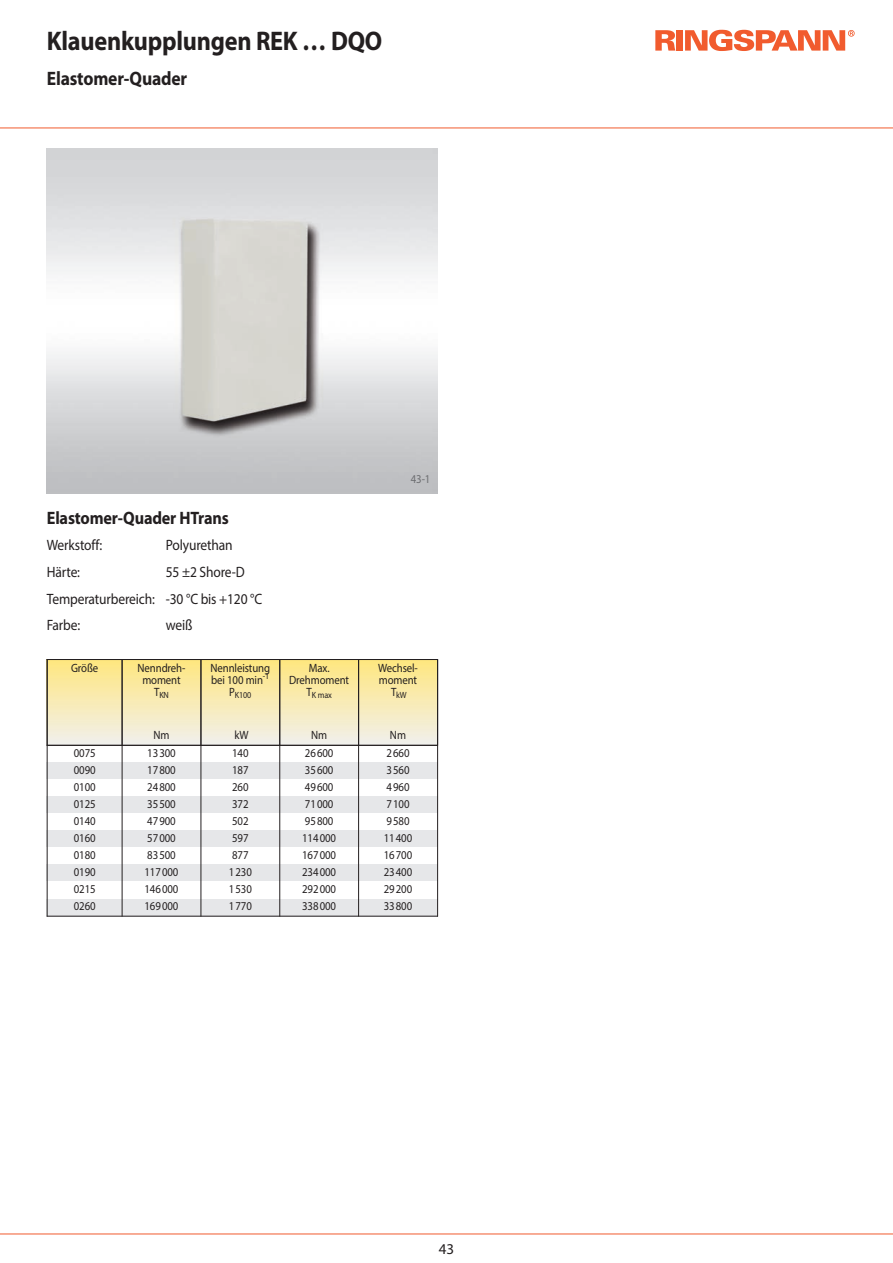
<style>
.page{position:relative;width:893px;height:1263px;background:#fff}
.page>*{position:absolute;margin:0;border:0;box-sizing:border-box;transform-origin:0 0}
.t1{font:700 27px "Myriad Pro";letter-spacing:-.01em;color:#231f20;scale:.9 1}
.t2{font:700 19.5px "Myriad Pro";letter-spacing:-.01em;color:#231f20;scale:.9 1}
.t3{font:700 18px "Myriad Pro";letter-spacing:-.01em;color:#231f20;scale:.9 1}
.t4{font:15px/26.7px "Myriad Pro";letter-spacing:-.01em;color:#231f20;scale:.9 1}
.t5{font:15px "Myriad Pro";letter-spacing:-.01em;color:#231f20}
.t6{font:12px/12px "Myriad Pro";letter-spacing:-.01em;color:#231f20;text-align:center;scale:.9 1}
.t7{font:12px "Myriad Pro";color:#6c6d70;scale:.9 1}
.t8{font:9px "Myriad Pro";letter-spacing:-.015em;color:#231f20;scale:.9 1}
</style>
<div class="page">
<hr style="left:0;top:1233px;width:893px;height:1px;background:#f15b2e">
<hr style="left:0;top:128px;width:893px;height:1px;background:#f15b2e">
<img style="left:47px;top:149px;width:391px;height:344px">
<svg style="left:675px;top:30px;width:2px;height:21px"></svg>
<svg style="left:655px;top:30px;width:20px;height:21px"></svg>
<div style="left:677px;top:30px;width:6px;height:21px;background:#f15b2e"></div>
<svg style="left:685px;top:30px;width:170px;height:21px"></svg>
<div style="left:47px;top:659px;width:391px;height:86px;background:linear-gradient(to bottom,#fee67e,#f0efea)"></div>
<div style="left:47px;top:763px;width:75px;height:17px;background:#e6e7e9"></div>
<div style="left:122px;top:763px;width:79px;height:17px;background:#e6e7e9"></div>
<div style="left:201px;top:763px;width:79px;height:17px;background:#e6e7e9"></div>
<div style="left:280px;top:763px;width:79px;height:17px;background:#e6e7e9"></div>
<div style="left:359px;top:763px;width:79px;height:17px;background:#e6e7e9"></div>
<div style="left:47px;top:797px;width:75px;height:17px;background:#e6e7e9"></div>
<div style="left:122px;top:797px;width:79px;height:17px;background:#e6e7e9"></div>
<div style="left:201px;top:797px;width:79px;height:17px;background:#e6e7e9"></div>
<div style="left:280px;top:797px;width:79px;height:17px;background:#e6e7e9"></div>
<div style="left:359px;top:797px;width:79px;height:17px;background:#e6e7e9"></div>
<div style="left:47px;top:831px;width:75px;height:17px;background:#e6e7e9"></div>
<div style="left:122px;top:831px;width:79px;height:17px;background:#e6e7e9"></div>
<div style="left:201px;top:831px;width:79px;height:17px;background:#e6e7e9"></div>
<div style="left:280px;top:831px;width:79px;height:17px;background:#e6e7e9"></div>
<div style="left:359px;top:831px;width:79px;height:17px;background:#e6e7e9"></div>
<div style="left:47px;top:865px;width:75px;height:17px;background:#e6e7e9"></div>
<div style="left:122px;top:865px;width:79px;height:17px;background:#e6e7e9"></div>
<div style="left:201px;top:865px;width:79px;height:17px;background:#e6e7e9"></div>
<div style="left:280px;top:865px;width:79px;height:17px;background:#e6e7e9"></div>
<div style="left:359px;top:865px;width:79px;height:17px;background:#e6e7e9"></div>
<div style="left:47px;top:899px;width:75px;height:17px;background:#e6e7e9"></div>
<div style="left:122px;top:899px;width:79px;height:17px;background:#e6e7e9"></div>
<div style="left:201px;top:899px;width:79px;height:17px;background:#e6e7e9"></div>
<div style="left:280px;top:899px;width:79px;height:17px;background:#e6e7e9"></div>
<div style="left:359px;top:899px;width:79px;height:17px;background:#e6e7e9"></div>
<hr style="left:47px;top:659px;width:1px;height:257px;background:#231f20">
<hr style="left:122px;top:659px;width:1px;height:257px;background:#231f20">
<hr style="left:201px;top:659px;width:1px;height:257px;background:#231f20">
<hr style="left:279px;top:659px;width:1px;height:257px;background:#231f20">
<hr style="left:358px;top:659px;width:1px;height:257px;background:#231f20">
<hr style="left:437px;top:659px;width:1px;height:257px;background:#231f20">
<hr style="left:47px;top:916px;width:391px;height:1px;background:#231f20">
<hr style="left:47px;top:659px;width:391px;height:1px;background:#231f20">
<hr style="left:47px;top:745px;width:391px;height:1px;background:#231f20">
<h1 class="t1" style="left:47px;top:31px;width:374px">Klauenkupplungen REK … DQO</h1>
<h2 class="t2" style="left:47px;top:71px;width:158px">Elastomer-Quader</h2>
<h3 class="t3" style="left:47px;top:511px;width:204px">Elastomer-Quader HTrans</h3>
<p class="t4" style="left:47px;top:533px;width:63px">Werkstoff:</p>
<p class="t4" style="left:166px;top:533px;width:76px">Polyurethan</p>
<p class="t4" style="left:47px;top:560px;width:39px">Härte:</p>
<p class="t4" style="left:47px;top:560px;width:241px;text-indent:119px">55 ±2 Shore-D<br>Temperaturbereich: -30 °C bis +120 °C<br>Farbe:</p>
<p class="t4" style="left:166px;top:613px;width:31px">weiß</p>
<p class="t6" style="left:71px;top:663px;width:32px">Größe</p>
<p class="t6" style="left:138px;top:663px;width:55px">Nenndreh&shy;moment</p>
<p class="t8" style="left:154px;top:692px;width:18px"><sup>T</sup>KN</p>
<p class="t6" style="left:211px;top:663px;width:68px;text-align:left">Nenn leistung bei 100 min<sup>-1</sup></p>
<p class="t8" style="left:229px;top:692px;width:26px"><sup>P</sup>K100</p>
<p class="t6" style="left:289px;top:663px;width:68px">Max.<br>Dreh moment</p>
<p class="t8" style="left:306px;top:692px;width:30px"><sup>T</sup>K max</p>
<p class="t7" style="left:411px;top:474px;width:23px">43-1</p>
<p class="t6" style="left:378px;top:663px;width:46px;text-align:left">Wechsel&shy;moment</p>
<p class="t8" style="left:391px;top:692px;width:19px"><sup>T</sup>kW</p>
<p class="t6" style="left:153px;top:730px;width:19px">Nm</p>
<p class="t6" style="left:234px;top:730px;width:17px">kW</p>
<p class="t6" style="left:311px;top:730px;width:19px">Nm</p>
<p class="t6" style="left:390px;top:730px;width:19px">Nm</p>
<p class="t6" style="left:74px;top:748px;width:26px">0075</p>
<p class="t6" style="left:147px;top:748px;width:33px">13 300</p>
<p class="t6" style="left:232px;top:748px;width:20px">140</p>
<p class="t6" style="left:305px;top:748px;width:33px">26 600</p>
<p class="t6" style="left:386px;top:748px;width:27px">2 660</p>
<p class="t6" style="left:74px;top:765px;width:26px">0090</p>
<p class="t6" style="left:147px;top:765px;width:33px">17 800</p>
<p class="t6" style="left:232px;top:765px;width:20px">187</p>
<p class="t6" style="left:305px;top:765px;width:33px">35 600</p>
<p class="t6" style="left:386px;top:765px;width:27px">3 560</p>
<p class="t6" style="left:74px;top:782px;width:26px">0100</p>
<p class="t6" style="left:147px;top:782px;width:33px">24 800</p>
<p class="t6" style="left:232px;top:782px;width:20px">260</p>
<p class="t6" style="left:305px;top:782px;width:33px">49 600</p>
<p class="t6" style="left:386px;top:782px;width:27px">4 960</p>
<p class="t6" style="left:74px;top:799px;width:26px">0125</p>
<p class="t6" style="left:147px;top:799px;width:33px">35 500</p>
<p class="t6" style="left:232px;top:799px;width:20px">372</p>
<p class="t6" style="left:305px;top:799px;width:33px">71 000</p>
<p class="t6" style="left:386px;top:799px;width:27px">7 100</p>
<p class="t6" style="left:74px;top:816px;width:26px">0140</p>
<p class="t6" style="left:147px;top:816px;width:33px">47 900</p>
<p class="t6" style="left:232px;top:816px;width:20px">502</p>
<p class="t6" style="left:305px;top:816px;width:33px">95 800</p>
<p class="t6" style="left:386px;top:816px;width:27px">9 580</p>
<p class="t6" style="left:74px;top:833px;width:26px">0160</p>
<p class="t6" style="left:147px;top:833px;width:33px">57 000</p>
<p class="t6" style="left:232px;top:833px;width:20px">597</p>
<p class="t6" style="left:302px;top:833px;width:39px">114 000</p>
<p class="t6" style="left:384px;top:833px;width:33px">11 400</p>
<p class="t6" style="left:74px;top:850px;width:26px">0180</p>
<p class="t6" style="left:147px;top:850px;width:33px">83 500</p>
<p class="t6" style="left:232px;top:850px;width:20px">877</p>
<p class="t6" style="left:302px;top:850px;width:39px">167 000</p>
<p class="t6" style="left:384px;top:850px;width:33px">16 700</p>
<p class="t6" style="left:74px;top:867px;width:26px">0190</p>
<p class="t6" style="left:145px;top:867px;width:39px">117 000</p>
<p class="t6" style="left:229px;top:867px;width:27px">1 230</p>
<p class="t6" style="left:302px;top:867px;width:39px">234 000</p>
<p class="t6" style="left:384px;top:867px;width:33px">23 400</p>
<p class="t6" style="left:74px;top:884px;width:26px">0215</p>
<p class="t6" style="left:145px;top:884px;width:39px">146 000</p>
<p class="t6" style="left:229px;top:884px;width:27px">1 530</p>
<p class="t6" style="left:302px;top:884px;width:39px">292 000</p>
<p class="t6" style="left:384px;top:884px;width:33px">29 200</p>
<p class="t6" style="left:74px;top:901px;width:26px">0260</p>
<p class="t6" style="left:145px;top:901px;width:39px">169 000</p>
<p class="t6" style="left:229px;top:901px;width:27px">1 770</p>
<p class="t6" style="left:302px;top:901px;width:39px">338 000</p>
<p class="t6" style="left:384px;top:901px;width:33px">33 800</p>
<p class="t5" style="left:439px;top:1244px;width:17px">43</p>
</div>
